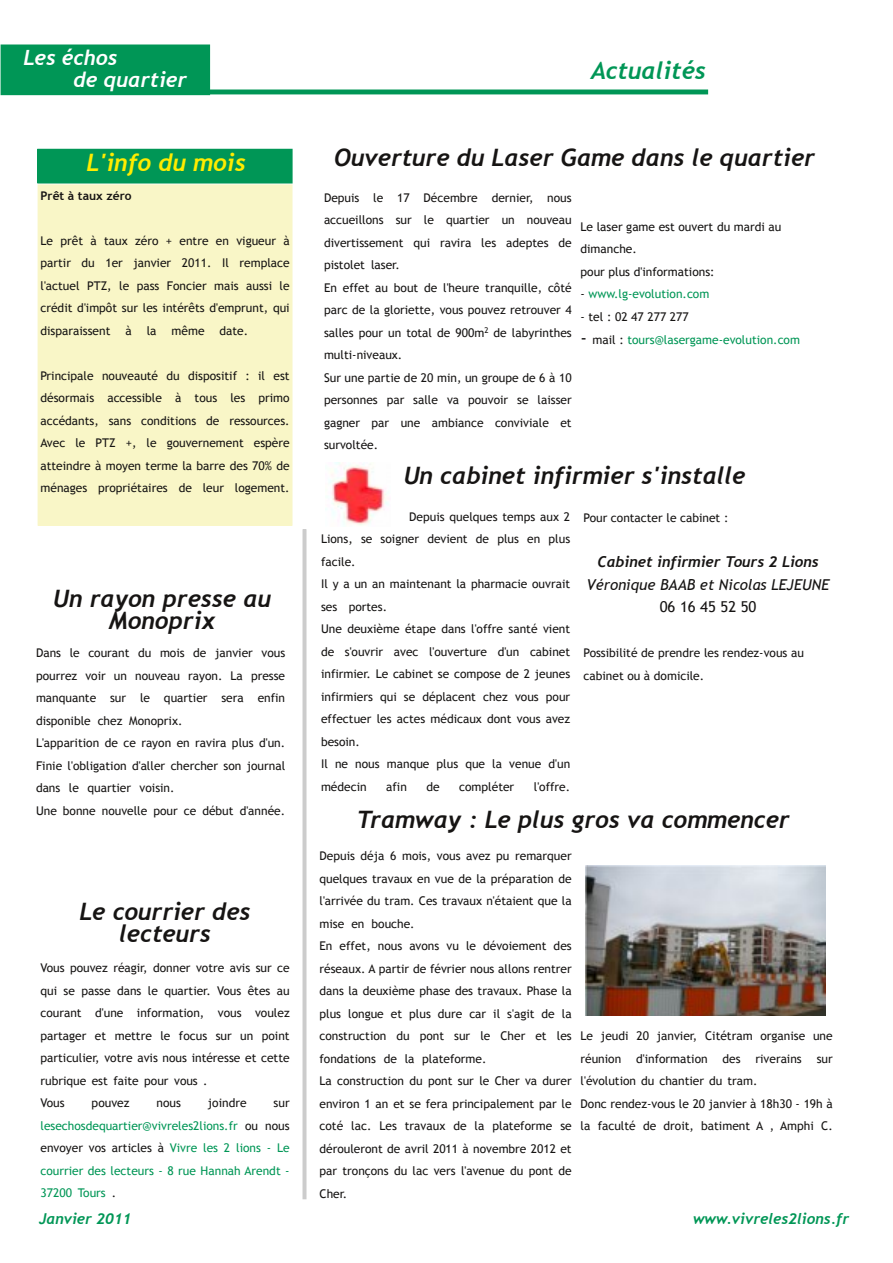
<style>
.page{position:relative;width:893px;height:1263px;background:#fff}
.page>*{position:absolute;margin:0;border:0;box-sizing:border-box;transform-origin:0 0}
.t1{font:italic 700 24px/22.5px "Trebuchet";color:#161413;text-align:center}
.t2{font:italic 700 24px "Trebuchet";color:#ffec00}
.t3{font:italic 700 24px "Trebuchet";color:#009656}
.t4{font:italic 700 21px/22.5px "Trebuchet";color:#fff}
.t5{font:italic 700 15px "Trebuchet";color:#009656}
.t6{font:italic 15px "Trebuchet MS";color:#161413}
.t7{font:italic 700 15px "Trebuchet";color:#161413}
.t8{font:15px "Trebuchet MS";color:#161413}
.t9{font:12px/22.5px "Trebuchet MS";color:#161413}
.t10{font:12px/22.5px "Trebuchet MS";color:#009656;text-align:justify}
.t11{font:700 12px "Trebuchet MS";color:#161413}
.s1{color:#161413}
.s2{font-size:18px;color:#161413}
</style>
<div class="page">
<div style="left:38px;top:149px;width:254px;height:34px;background:#009656"></div>
<div style="left:38px;top:185px;width:254px;height:340px;background:#f9f6c7"></div>
<div style="left:1px;top:45px;width:209px;height:50px;background:#009656"></div>
<div style="left:209px;top:90px;width:499px;height:4px;border:1px solid #009656"></div>
<img style="left:325px;top:462px;width:64px;height:63px">
<img style="left:585px;top:866px;width:240px;height:150px">
<div style="left:303px;top:530px;width:3px;height:669px;border:1px solid #ccc"></div>
<h2 class="t4" style="left:73px;top:46px;width:115px;text-indent:-50px">Les échos<br>de quartier</h2>
<h1 class="t2" style="left:86px;top:148px;width:161px">L'info du mois</h1>
<p class="t11" style="left:40px;top:188px;width:93px">Prêt à taux zéro</p>
<p class="t9" style="left:40px;top:229px;width:251px;text-align:justify">Le prêt à taux zéro + entre en vigueur à partir du 1er janvier 2011. Il remplace l'actuel PTZ, le pass Foncier mais aussi le crédit d'impôt sur les intérêts d'emprunt, qui disparaissent à la même date.</p>
<p class="t9" style="left:40px;top:364px;width:251px;text-align:justify">Principale nouveauté du dispositif : il est désormais accessible à tous les primo accédants, sans conditions de ressources.<br>Avec le PTZ +, le gouvernement espère atteindre à moyen terme la barre des 70% de ménages propriétaires de leur logement.</p>
<h1 class="t1" style="left:53px;top:587px;width:219px">Un rayon presse au<br>Monoprix</h1>
<p class="t9" style="left:36px;top:641px;width:251px">Dans le courant du mois de janvier vous pourrez voir un nouveau rayon. La presse manquante sur le quartier sera enfin disponible chez Monoprix.<br>L'apparition de ce rayon en ravira plus d'un.<br>Finie l'obligation d'aller chercher son journal dans le quartier voisin.<br>Une bonne nouvelle pour ce début d'année.</p>
<h1 class="t1" style="left:80px;top:900px;width:173px">Le courrier des lecteurs</h1>
<p class="t9" style="left:40px;top:957px;width:251px">Vous pouvez réagir, donner votre avis sur ce qui se passe dans le quartier. Vous êtes au courant d'une information, vous voulez partager et mettre le focus sur un point particulier, votre avis nous intéresse et cette rubrique est faite pour vous .<br>Vous</p>
<p class="t9" style="left:92px;top:1092px;width:39px">pouvez</p>
<p class="t9" style="left:156px;top:1092px;width:26px">nous</p>
<p class="t9" style="left:208px;top:1092px;width:40px">joindre</p>
<p class="t10" style="left:40px;top:1092px;width:251px;text-indent:233px"><span class="s1">sur </span>lesechosdequartier@vivreles2lions.fr <span class="s1">ou nous envoyer vos articles à</span> Vivre les 2 lions - Le courrier des lecteurs - 8 rue Hannah Arendt - 37200 Tours <span class="s1">.</span></p>
<h1 class="t3" style="left:591px;top:57px;width:116px">Actualités</h1>
<h1 class="t1" style="left:334px;top:146px;width:482px">Ouverture du Laser Game dans le quartier</h1>
<p class="t9" style="left:324px;top:186px;width:249px">Depuis le 17 Décembre dernier, nous accueillons sur le quartier un nouveau divertissement qui ravira les adeptes de pistolet laser.<br>En effet au bout de l'heure tranquille, côté parc de la gloriette, vous pouvez retrouver 4 salles pour un total de 900m<sup>2</sup> de labyrinthes multi-niveaux.<br>Sur une partie de 20 min, un groupe de 6 à 10 personnes par salle va pouvoir se laisser gagner par une ambiance conviviale et survoltée.</p>
<p class="t9" style="left:580px;top:215px;width:202px">Le laser game est ouvert du mardi au dimanche.<br>pour plus d'informations:</p>
<p class="t10" style="left:580px;top:283px;width:130px"><span class="s1">-</span> www.lg-evolution.com</p>
<p class="t9" style="left:580px;top:305px;width:110px">- tel : 02 47 277 277</p>
<p class="t10" style="left:580px;top:328px;width:221px"><span class="s2">-</span> <span class="s1">mail :</span> tours@lasergame-evolution.com</p>
<h1 class="t1" style="left:404px;top:464px;width:343px">Un cabinet infirmier s'installe</h1>
<p class="t9" style="left:321px;top:505px;width:251px;text-indent:88px">Depuis quelques temps aux 2<br>Lions, se soigner devient de plus en plus facile.<br>Il y a un an maintenant la pharmacie ouvrait ses portes.<br>Une deuxième étape dans l'offre santé vient de s'ouvrir avec l'ouverture d'un cabinet infirmier. Le cabinet se compose de 2 jeunes infirmiers qui se déplacent chez vous pour effectuer les actes médicaux dont vous avez besoin.<br>Il ne nous manque plus que la venue d'un médecin</p>
<p class="t9" style="left:386px;top:775px;width:22px">afin</p>
<p class="t9" style="left:426px;top:775px;width:15px">de</p>
<p class="t9" style="left:459px;top:775px;width:57px">compléter</p>
<p class="t9" style="left:534px;top:775px;width:38px">l'offre.</p>
<p class="t9" style="left:583px;top:506px;width:146px">Pour contacter le cabinet :</p>
<p class="t7" style="left:597px;top:553px;width:223px">Cabinet infirmier Tours 2 Lions</p>
<p class="t6" style="left:587px;top:575px;width:244px">Véronique BAAB et Nicolas LEJEUNE</p>
<p class="t8" style="left:660px;top:598px;width:98px">06 16 45 52 50</p>
<p class="t9" style="left:583px;top:641px;width:222px">Possibilité de prendre les rendez-vous au cabinet ou à domicile.</p>
<h1 class="t1" style="left:357px;top:808px;width:435px">Tramway : Le plus gros va commencer</h1>
<p class="t9" style="left:319px;top:845px;width:254px">Depuis déja 6 mois, vous avez pu remarquer quelques travaux en vue de la préparation de l'arrivée du tram. Ces travaux n'étaient que la mise en bouche.<br>En effet, nous avons vu le dévoiement des réseaux. A partir de février nous allons rentrer dans la deuxième phase des travaux. Phase la plus longue et plus dure car il s'agit de la construction du pont sur le Cher et les fondations de la plateforme.<br>La construction du pont sur le Cher va durer environ 1 an et se fera principalement par le coté lac. Les travaux de la plateforme se dérouleront de avril 2011 à novembre 2012 et par tronçons du lac vers l'avenue du pont de Cher.</p>
<p class="t9" style="left:580px;top:1025px;width:254px">Le jeudi 20 janvier, Citétram organise une réunion d'information des riverains sur l'évolution du chantier du tram.<br>Donc rendez-vous le 20 janvier à 18h30 - 19h à la faculté de droit, batiment A , Amphi C.</p>
<p class="t5" style="left:39px;top:1210px;width:94px">Janvier 2011</p>
<p class="t5" style="left:693px;top:1210px;width:157px">www.vivreles2lions.fr</p>
</div>
